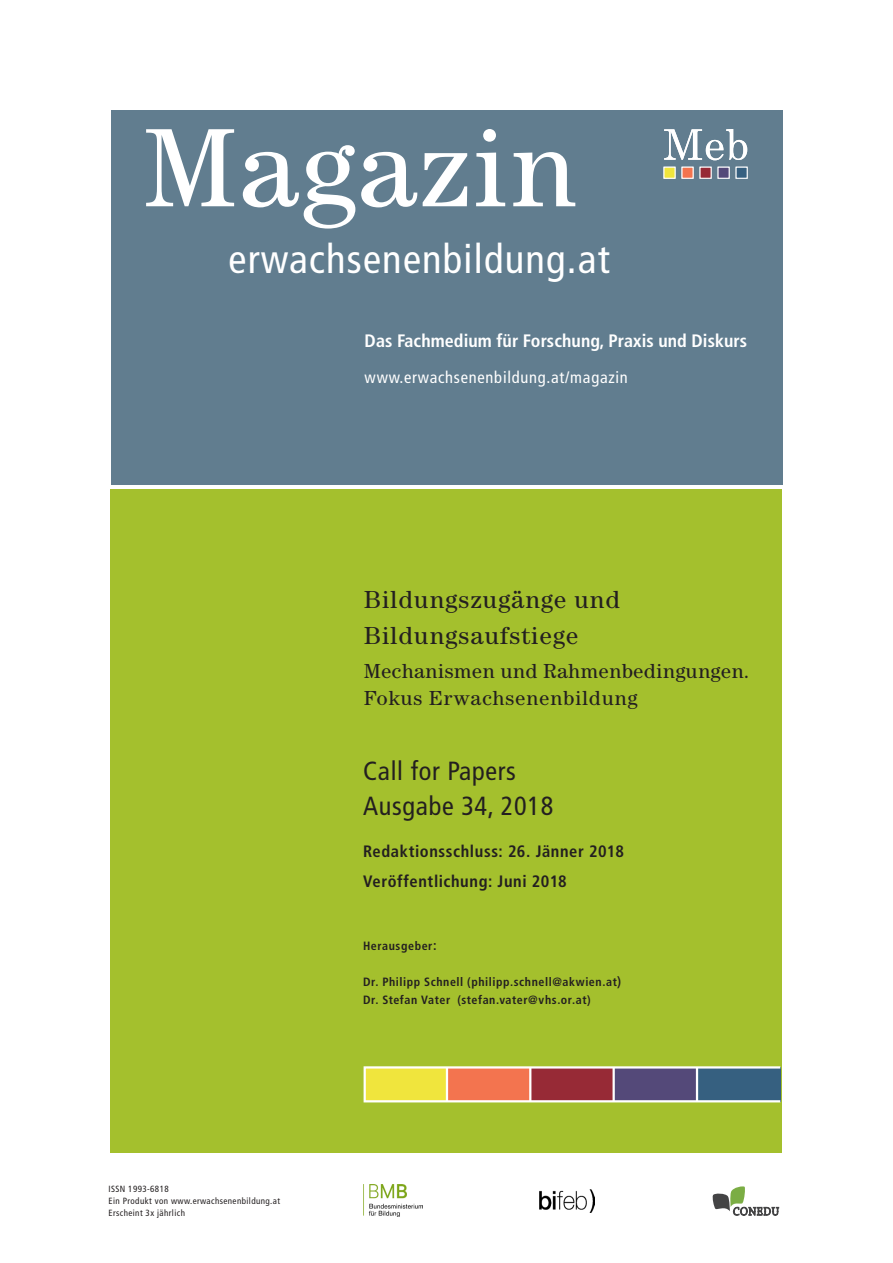
<style>
.page{position:relative;width:893px;height:1263px;background:#fff}
.page>*{position:absolute;margin:0;border:0;box-sizing:border-box;transform-origin:0 0}
.t1{font:condensed 40.5px "Frutiger LT Std";letter-spacing:.03em;color:#fff}
.t2{font:condensed 26.25px/34.5px "Frutiger LT Std";letter-spacing:.025em;color:#231f20}
.t3{font:25.5px/36px "Century EF";letter-spacing:.025em;color:#231f20}
.t4{font:21px/27px "Century EF";letter-spacing:.005em;color:#231f20}
.t5{font:700 condensed 18px "Frutiger LT Std";letter-spacing:.005em;color:#fff}
.t6{font:700 condensed 16.5px/30px "Frutiger LT Std";letter-spacing:.035em;color:#231f20}
.t7{font:condensed 16.5px "Frutiger LT Std";letter-spacing:.045em;color:#fff}
.t8{font:700 condensed 12px/18px "Frutiger LT Std";letter-spacing:.045em;color:#231f20}
.t9{font:condensed 9px/12px "Frutiger LT Std";letter-spacing:.045em;color:#231f20}
.s1{font-size:13.5px}
</style>
<div class="page">
<div style="left:111px;top:489px;width:671px;height:663px;background:#a4c02d"></div>
<div style="left:111px;top:111px;width:671px;height:374px;background:#617d8f"></div>
<div style="left:530px;top:1067px;width:84px;height:34px;background:#972a36"></div>
<div style="left:614px;top:1067px;width:83px;height:34px;background:#544979"></div>
<div style="left:697px;top:1067px;width:83px;height:34px;background:#366080"></div>
<div style="left:365px;top:1067px;width:82px;height:34px;background:#f0e53d"></div>
<div style="left:447px;top:1067px;width:83px;height:34px;background:#f3744f"></div>
<hr style="left:446px;top:1067px;width:2px;height:34px;background:#fff">
<hr style="left:529px;top:1067px;width:2px;height:34px;background:#fff">
<hr style="left:612px;top:1067px;width:3px;height:34px;background:#fff">
<hr style="left:696px;top:1067px;width:2px;height:34px;background:#fff">
<div style="left:364px;top:1066px;width:417px;height:36px;border:2px solid #fff"></div>
<svg style="left:146px;top:129px;width:429px;height:100px"></svg>
<div style="left:700px;top:167px;width:11px;height:11px;background:#972a36;border:1px solid #fff"></div>
<div style="left:718px;top:167px;width:11px;height:11px;background:#544979;border:1px solid #fff"></div>
<div style="left:736px;top:167px;width:11px;height:11px;background:#366080;border:1px solid #fff"></div>
<div style="left:664px;top:167px;width:11px;height:11px;background:#f0e53d;border:1px solid #fff"></div>
<div style="left:682px;top:167px;width:11px;height:11px;background:#f3744f;border:1px solid #fff"></div>
<svg style="left:664px;top:129px;width:83px;height:31px"></svg>
<svg style="left:712px;top:1186px;width:67px;height:29px"></svg>
<img style="left:368px;top:1185px;width:55px;height:32px">
<img style="left:540px;top:1189px;width:55px;height:23px">
<h1 class="t1" style="left:229px;top:235px;width:383px">erwachsenenbildung.at</h1>
<h3 class="t5" style="left:365px;top:330px;width:384px">Das Fachmedium für Forschung, Praxis und Diskurs</h3>
<h3 class="t7" style="left:365px;top:367px;width:265px">www.erwachsenenbildung.at/magazin</h3>
<h3 class="t3" style="left:364px;top:582px;width:258px">Bildungszugänge und<br>Bildungsaufstiege</h3>
<h3 class="t4" style="left:364px;top:659px;width:387px">Mechanismen und Rahmenbedingungen.<br>Fokus Erwachsenenbildung</h3>
<h2 class="t2" style="left:363px;top:754px;width:192px">Call for Papers<br>Ausgabe 34, 2018</h2>
<h3 class="t6" style="left:363px;top:836px;width:262px">Redaktionsschluss: 26. Jänner 2018<br>Veröffentlichung: Juni 2018</h3>
<p class="t9" style="left:108px;top:1183px;width:173px">ISSN 1993-6818<br>Ein Produkt von www.erwachsenenbildung.at<br>Erscheint 3x jährlich</p>
<p class="t8" style="left:363px;top:936px;width:75px">Herausgeber<span class="s1">:</span></p>
<p class="t8" style="left:363px;top:972px;width:260px">Dr. Philipp Schnell (philipp.schnell@akwien.at<span class="s1">)<br></span>Dr. Stefan Vater (stefan.vater@vhs.or.at)</p>
</div>
